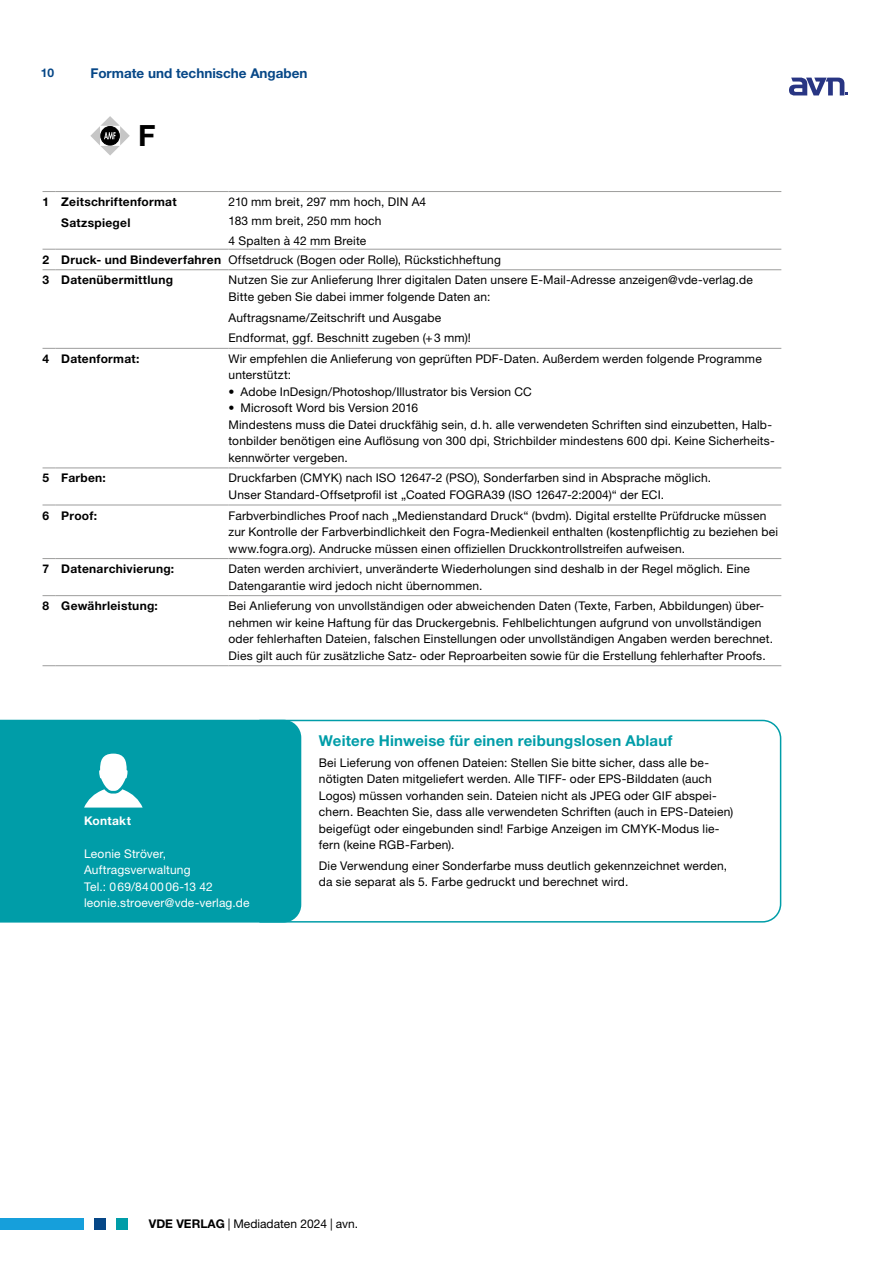
<style>
.page{position:relative;width:893px;height:1263px;background:#fff}
.page>*{position:absolute;margin:0;border:0;box-sizing:border-box;transform-origin:0 0}
.t1{font:700 29.25px "Helvetica Neue LT Std";color:#000}
.t2{font:700 15px "Helvetica Neue LT Std";letter-spacing:.015em;color:#009da8}
.t3{font:700 13.5px "Helvetica Neue LT Std";color:#064787}
.t4{font:12px/16.5px "Helvetica Neue LT Std";letter-spacing:.015em;color:#000}
.t5{font:700 12px "Helvetica Neue LT Std";letter-spacing:.025em;color:#000}
.t6{font:12px/16.5px "Helvetica Neue LT Std";letter-spacing:.01em;color:#fff}
.t7{font:700 12px "Helvetica Neue LT Std";letter-spacing:.02em;color:#fff}
.t8{font:700 12px "Helvetica Neue LT Std";color:#064787}
.s1{font-weight:700}
</style>
<div class="page">
<hr style="left:892px;top:475px;width:1px;height:371px;background:#eff6fc">
<svg style="left:259px;top:719px;width:523px;height:204px"></svg>
<div style="left:0;top:720px;width:301px;height:202px;background:#009da8"></div>
<svg style="left:84px;top:754px;width:59px;height:53px"></svg>
<svg style="left:43px;top:191px;width:12px;height:1px"></svg>
<hr style="left:55px;top:191px;width:174px;height:1px;background:#9d9d9c">
<hr style="left:229px;top:191px;width:552px;height:1px;background:#9d9d9c">
<svg style="left:43px;top:249px;width:12px;height:1px"></svg>
<hr style="left:55px;top:249px;width:174px;height:1px;background:#9d9d9c">
<hr style="left:229px;top:249px;width:552px;height:1px;background:#9d9d9c">
<svg style="left:43px;top:269px;width:12px;height:1px"></svg>
<hr style="left:55px;top:269px;width:174px;height:1px;background:#9d9d9c">
<hr style="left:229px;top:269px;width:552px;height:1px;background:#9d9d9c">
<svg style="left:43px;top:348px;width:12px;height:1px"></svg>
<hr style="left:55px;top:348px;width:174px;height:1px;background:#9d9d9c">
<hr style="left:229px;top:348px;width:552px;height:1px;background:#9d9d9c">
<svg style="left:43px;top:468px;width:12px;height:1px"></svg>
<hr style="left:55px;top:468px;width:174px;height:1px;background:#9d9d9c">
<hr style="left:229px;top:468px;width:552px;height:1px;background:#9d9d9c">
<svg style="left:43px;top:505px;width:12px;height:1px"></svg>
<hr style="left:55px;top:505px;width:174px;height:1px;background:#9d9d9c">
<hr style="left:229px;top:505px;width:552px;height:1px;background:#9d9d9c">
<svg style="left:43px;top:558px;width:12px;height:1px"></svg>
<hr style="left:55px;top:558px;width:174px;height:1px;background:#9d9d9c">
<hr style="left:229px;top:558px;width:552px;height:1px;background:#9d9d9c">
<svg style="left:43px;top:595px;width:12px;height:1px"></svg>
<hr style="left:55px;top:595px;width:174px;height:1px;background:#9d9d9c">
<hr style="left:229px;top:595px;width:552px;height:1px;background:#9d9d9c">
<svg style="left:43px;top:665px;width:12px;height:1px"></svg>
<hr style="left:55px;top:665px;width:174px;height:1px;background:#9d9d9c">
<hr style="left:229px;top:665px;width:552px;height:1px;background:#9d9d9c">
<svg style="left:789px;top:78px;width:59px;height:18px"></svg>
<svg style="left:90px;top:116px;width:40px;height:40px"></svg>
<div style="left:0;top:1217px;width:84px;height:12px;background:#169fdb"></div>
<div style="left:94px;top:1217px;width:12px;height:12px;background:#064787"></div>
<div style="left:116px;top:1217px;width:12px;height:12px;background:#009da8"></div>
<p class="t8" style="left:41px;top:66px;width:15px">10</p>
<p class="t3" style="left:90px;top:65px;width:219px">Formate und technische Angaben</p>
<h1 class="t1" style="left:138px;top:118px;width:19px">F</h1>
<p class="t5" style="left:43px;top:194px;width:136px">1 Zeitschriftenformat</p>
<p class="t4" style="left:229px;top:193px;width:199px">210 mm breit, 297 mm hoch, DIN A4</p>
<p class="t5" style="left:61px;top:215px;width:71px">Satzspiegel</p>
<p class="t4" style="left:43px;top:249px;width:568px;line-height:20.5px"><span class="s1">2 Druck- und Bindeverfahren</span> Offsetdruck (Bogen oder Rolle), Rückstichheftung oder Klebebindung<br><span class="s1">3 Datenübermittlung</span></p>
<p class="t4" style="left:229px;top:210px;width:155px;line-height:20.7px">183 mm breit, 250 mm hoch<br>4 Spalten à 42 mm Breite</p>
<p class="t4" style="left:229px;top:272px;width:526px">Nutzen Sie zur Anlieferung Ihrer digitalen Daten unsere E-Mail-Adresse anzeigen@vde-verlag.de<br>Bitte geben Sie dabei immer folgende Daten an:</p>
<p class="t4" style="left:229px;top:307px;width:244px;line-height:20.7px">Auftragsname/Zeitschrift und Ausgabe<br>Endformat, ggf. Beschnitt zugeben (+ 3 mm)!</p>
<p class="t5" style="left:43px;top:351px;width:98px">4 Datenformat:</p>
<p class="t4" style="left:229px;top:350px;width:535px">Wir empfehlen die Anlieferung von geprüften PDF-Daten. Außerdem werden folgende Programme unterstützt:</p>
<p class="t4" style="left:229px;top:383px;width:305px">• Adobe InDesign/Photoshop/Illustrator bis Version CC</p>
<p class="t4" style="left:229px;top:400px;width:548px">• Microsoft Word bis Version 2016<br>Mindestens muss die Datei druckfähig sein, d. h. alle verwendeten Schriften sind einzubetten, Halb&shy;tonbilder benötigen eine Auflösung von 300 dpi, Strichbilder mindestens 600 dpi. Keine Sicherheits&shy;kennwörter vergeben.</p>
<p class="t5" style="left:43px;top:471px;width:65px">5 Farben:</p>
<p class="t4" style="left:229px;top:470px;width:484px">Druckfarben (CMYK) nach ISO 12647-2 (PSO), Sonderfarben sind in Absprache möglich.<br>Unser Standard-Offsetprofil ist „Coated FOGRA39 (ISO 12647-2:2004)“ der ECI.</p>
<p class="t5" style="left:43px;top:508px;width:56px">6 Proof:</p>
<p class="t4" style="left:229px;top:507px;width:551px">Farbverbindliches Proof nach „Medienstandard Druck“ (bvdm). Digital erstellte Prüfdrucke müssen zur Kontrolle der Farbverbindlichkeit den Fogra-Medienkeil enthalten (kostenpflichtig zu beziehen bei www.fogra.org). Andrucke müssen einen offiziellen Druckkontrollstreifen aufweisen.</p>
<p class="t5" style="left:43px;top:561px;width:133px">7 Datenarchivierung:</p>
<p class="t4" style="left:229px;top:560px;width:523px">Daten werden archiviert, unveränderte Wieder holungen sind deshalb in der Regel möglich. Eine<br>Datengarantie wird jedoch nicht übernommen.</p>
<p class="t5" style="left:43px;top:598px;width:117px">8 Gewährleistung:</p>
<p class="t4" style="left:229px;top:597px;width:546px">Bei Anlieferung von unvollständigen oder abweichenden Daten (Texte, Farben, Abbildungen) über&shy;nehmen wir keine Haftung für das Druckergebnis. Fehlbelichtungen aufgrund von unvollständigen oder fehlerhaften Dateien, falschen Einstellungen oder unvollständigen Angaben werden berechnet.<br>Dies gilt auch für zusätzliche Satz- oder Reproarbeiten sowie für die Erstellung fehlerhafter Proofs.</p>
<p class="t7" style="left:84px;top:813px;width:48px">Kontakt</p>
<p class="t6" style="left:84px;top:845px;width:167px">Leonie Ströver,<br>Auftragsverwaltung<br>Tel.: 0 69/84 00 06-13 42 leonie.stroever@vde-verlag.de</p>
<p class="t2" style="left:319px;top:731px;width:355px">Weitere Hinweise für einen reibungslosen Ablauf</p>
<p class="t4" style="left:319px;top:754px;width:416px">Bei Lieferung von offenen Dateien: Stellen Sie bitte sicher, dass alle be&shy;nötigten Daten mitgeliefert werden. Alle TIFF- oder EPS-Bilddaten (auch Logos) müssen vorhanden sein. Dateien nicht als JPEG oder GIF abspei&shy;chern. Beachten Sie, dass alle verwendeten Schriften (auch in EPS-Dateien) beigefügt oder ein gebunden sind! Farbige Anzeigen im CMYK-Modus lie&shy;fern (keine RGB-Farben).</p>
<p class="t4" style="left:319px;top:857px;width:410px">Die Verwendung einer Sonderfarbe muss deutlich gekenn zeichnet werden, da sie separat als 5. Farbe gedruckt und berechnet wird.</p>
<p class="t4" style="left:149px;top:1215px;width:211px"><span class="s1">VDE VERLAG</span> | Mediadaten 2024 | avn.</p>
</div>
